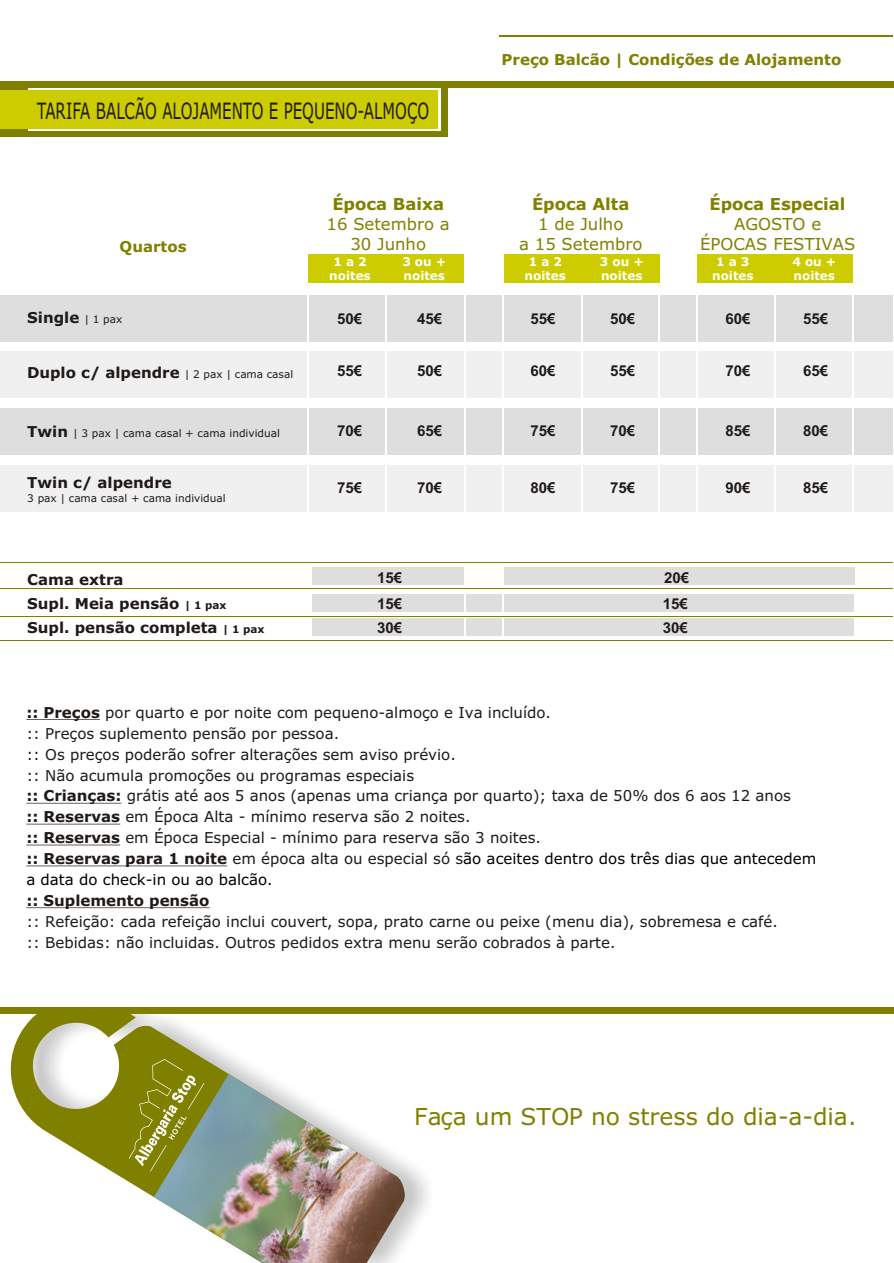
<style>
.page{position:relative;width:894px;height:1263px;background:#fff}
.page>*{position:absolute;margin:0;border:0;box-sizing:border-box;transform-origin:0 0}
.t1{font:23.4px "Verdana";color:#808000}
.t2{font:22.5px "Verdana";color:#1f1a17;scale:.67 1}
.t3{font:16.5px/20.1px "Verdana";color:#808000;text-align:center}
.t4{font:700 16.5px "Verdana";color:#808000}
.t5{font:15px/20.9px "Verdana";color:#1f1a17}
.t6{font:700 15px/23.7px "Verdana";color:#1f1a17}
.t7{font:700 15px/24.5px "Arial";color:#1f1a17}
.t8{font:700 15px "Verdana";color:#808000}
.t9{font:15px "Verdana";color:#000}
.t10{font:700 12px/14.5px "Verdana";color:#fff;text-align:center}
.t11{font:10.5px "Verdana";color:#1f1a17}
.s1{font-weight:400;font-size:10.5px}
.s2{font-weight:700;font-size:15px}
.s3{font-size:10.5px}
.s4{font-weight:700}
.s5{color:#000}
</style>
<div class="page">
<div style="left:0;top:409px;width:893px;height:46px;background:#dedede"></div>
<div style="left:0;top:295px;width:893px;height:46px;background:#dedede"></div>
<div style="left:0;top:352px;width:893px;height:46px;background:#f0f0f0"></div>
<div style="left:0;top:465px;width:893px;height:46px;background:#f0f0f0"></div>
<div style="left:312px;top:619px;width:542px;height:17px;background:#dedede"></div>
<div style="left:312px;top:594px;width:542px;height:17px;background:#dedede"></div>
<div style="left:505px;top:567px;width:350px;height:17px;background:#dedede"></div>
<div style="left:312px;top:567px;width:153px;height:17px;background:#dedede"></div>
<div style="left:0;top:84px;width:448px;height:53px;background:#808000"></div>
<div style="left:309px;top:254px;width:155px;height:28px;background:#cc0"></div>
<div style="left:504px;top:254px;width:156px;height:28px;background:#cc0"></div>
<div style="left:697px;top:254px;width:156px;height:28px;background:#cc0"></div>
<div style="left:0;top:81px;width:893px;height:6px;background:#808000"></div>
<hr style="left:26px;top:719px;width:74px;height:1px;background:#1f1a17">
<hr style="left:26px;top:803px;width:95px;height:1px;background:#1f1a17">
<hr style="left:26px;top:824px;width:94px;height:1px;background:#1f1a17">
<hr style="left:26px;top:845px;width:94px;height:1px;background:#1f1a17">
<hr style="left:26px;top:866px;width:201px;height:1px;background:#1f1a17">
<hr style="left:26px;top:907px;width:184px;height:1px;background:#1f1a17">
<svg style="left:28px;top:88px;width:413px;height:43px;fill:#fff"></svg>
<div style="left:0;top:91px;width:437px;height:38px;background:#cc0"></div>
<hr style="left:307px;top:293px;width:2px;height:295px;background:#fff">
<hr style="left:464px;top:293px;width:2px;height:347px;background:#fff">
<hr style="left:502px;top:293px;width:2px;height:347px;background:#fff">
<hr style="left:659px;top:293px;width:1px;height:220px;background:#fff">
<hr style="left:581px;top:293px;width:2px;height:219px;background:#fff">
<hr style="left:696px;top:293px;width:1px;height:220px;background:#fff">
<hr style="left:852px;top:293px;width:2px;height:220px;background:#fff">
<svg style="left:10px;top:1015px;width:80px;height:144px"></svg>
<img style="left:90px;top:1015px;width:317px;height:248px">
<svg style="left:129px;top:1059px;width:75px;height:113px"></svg>
<hr style="left:500px;top:35px;width:393px;height:2px;background:#808000">
<hr style="left:0;top:562px;width:893px;height:1px;background:#808000">
<hr style="left:0;top:588px;width:893px;height:1px;background:#808000">
<hr style="left:0;top:616px;width:893px;height:1px;background:#808000">
<hr style="left:0;top:640px;width:893px;height:1px;background:#808000">
<div style="left:0;top:1008px;width:893px;height:6px;background:#808000"></div>
<hr style="left:386px;top:293px;width:1px;height:219px;background:#fff">
<hr style="left:774px;top:293px;width:2px;height:219px;background:#fff">
<h2 class="t2" style="left:37px;top:102px;width:587px">TARIFA BALCÃO ALOJAMENTO E PEQUENO-ALMOÇO</h2>
<p class="t8" style="left:502px;top:54px;width:341px">Preço Balcão | Condições de Alojamento</p>
<p class="t8" style="left:120px;top:241px;width:68px">Quartos</p>
<p class="t4" style="left:332px;top:197px;width:113px">Época Baixa</p>
<p class="t3" style="left:327px;top:216px;width:125px">16 Setembro a<br>30 Junho</p>
<p class="t4" style="left:532px;top:197px;width:99px">Época Alta</p>
<p class="t3" style="left:519px;top:216px;width:125px">1 de Julho<br>a 15 Setembro</p>
<p class="t4" style="left:709px;top:197px;width:137px">Época Especial</p>
<p class="t3" style="left:700px;top:216px;width:157px">AGOSTO e<br>ÉPOCAS FESTIVAS</p>
<p class="t10" style="left:329px;top:255px;width:43px">1 a 2 noites</p>
<p class="t10" style="left:402px;top:255px;width:45px;text-align:left">3 ou + noites</p>
<p class="t10" style="left:525px;top:255px;width:43px">1 a 2 noites</p>
<p class="t10" style="left:600px;top:255px;width:45px;text-align:left">3 ou + noites</p>
<p class="t10" style="left:712px;top:255px;width:43px">1 a 3 noites</p>
<p class="t10" style="left:792px;top:255px;width:45px;text-align:left">4 ou + noites</p>
<p class="t6" style="left:27px;top:307px;width:97px">Single <span class="s1">| 1 pax</span></p>
<p class="t7" style="left:337px;top:308px;width:27px">50€</p>
<p class="t7" style="left:417px;top:308px;width:27px">45€</p>
<p class="t7" style="left:530px;top:308px;width:27px">55€</p>
<p class="t7" style="left:610px;top:308px;width:27px">50€</p>
<p class="t7" style="left:725px;top:308px;width:27px">60€</p>
<p class="t7" style="left:803px;top:308px;width:27px">55€</p>
<p class="t6" style="left:27px;top:362px;width:268px">Duplo c/ alpendre <span class="s1">| 2 pax | cama casal</span></p>
<p class="t7" style="left:337px;top:360px;width:27px">55€</p>
<p class="t7" style="left:417px;top:360px;width:27px">50€</p>
<p class="t7" style="left:530px;top:360px;width:27px">60€</p>
<p class="t7" style="left:610px;top:360px;width:27px">55€</p>
<p class="t7" style="left:725px;top:360px;width:27px">70€</p>
<p class="t7" style="left:803px;top:360px;width:27px">65€</p>
<p class="t11" style="left:27px;top:429px;width:254px"><span class="s2">Twin</span> | 3 pax | cama casal + cama individual</p>
<p class="t7" style="left:337px;top:420px;width:27px">70€</p>
<p class="t7" style="left:417px;top:420px;width:27px">65€</p>
<p class="t7" style="left:530px;top:420px;width:27px">75€</p>
<p class="t7" style="left:610px;top:420px;width:27px">70€</p>
<p class="t7" style="left:725px;top:420px;width:27px">85€</p>
<p class="t7" style="left:803px;top:420px;width:27px">80€</p>
<p class="t6" style="left:27px;top:472px;width:146px">Twin c/ alpendre</p>
<p class="t11" style="left:27px;top:494px;width:200px">3 pax | cama casal + cama individual</p>
<p class="t7" style="left:337px;top:477px;width:27px">75€</p>
<p class="t7" style="left:725px;top:477px;width:27px">90€</p>
<p class="t7" style="left:417px;top:477px;width:27px">70€</p>
<p class="t7" style="left:530px;top:477px;width:27px">80€</p>
<p class="t7" style="left:610px;top:477px;width:27px">75€</p>
<p class="t7" style="left:803px;top:477px;width:27px">85€</p>
<p class="t6" style="left:27px;top:569px;width:239px">Cama extra<br>Supl. Meia pensão <span class="s3">| 1 pax<br></span>Supl. pensão completa <span class="s3">| 1 pax</span></p>
<p class="t7" style="left:377px;top:567px;width:27px">15€</p>
<p class="t7" style="left:664px;top:567px;width:27px">20€</p>
<p class="t7" style="left:377px;top:593px;width:27px">15€<br>30€</p>
<p class="t7" style="left:663px;top:593px;width:27px">15€<br>30€</p>
<p class="t5" style="left:26px;top:703px;width:792px"><span class="s4">:: Preços</span> por quarto e por noite com pequeno-almoço e Iva incluído.<br>:: Preços suplemento pensão por pessoa.<br>:: Os preços poderão sofrer alterações sem aviso prévio.<br>:: Não acumula promoções ou programas especiais<br><span class="s4">:: Crianças:</span> grátis até aos 5 anos (apenas uma criança por quarto); taxa de 50% dos 6 aos 12 anos<br><span class="s4">:: Reservas</span> em Época Alta - mínimo reserva são 2 noites.<br><span class="s4">:: Reservas</span> em Época Especial - mínimo para reserva são 3 noites.<br><span class="s4">:: Reservas para 1 noite</span> em época alta ou especial só s<span class="s5">ão aceites dentro dos três dias que antecedem</span></p>
<p class="t6" style="left:26px;top:890px;width:185px">:: Suplemento pensão</p>
<p class="t5" style="left:26px;top:912px;width:753px">:: Refeição: cada refeição inclui couvert, sopa, prato carne ou peixe (menu dia), sobremesa e café. :: Bebidas: não incluidas. Outros pedidos extra menu serão cobrados à parte.</p>
<p class="t9" style="left:26px;top:874px;width:248px">a data do check-in ou ao balcão.</p>
<h1 class="t1" style="left:414px;top:1107px;width:444px">Faça um STOP no stress do dia-a-dia.</h1>
</div>
